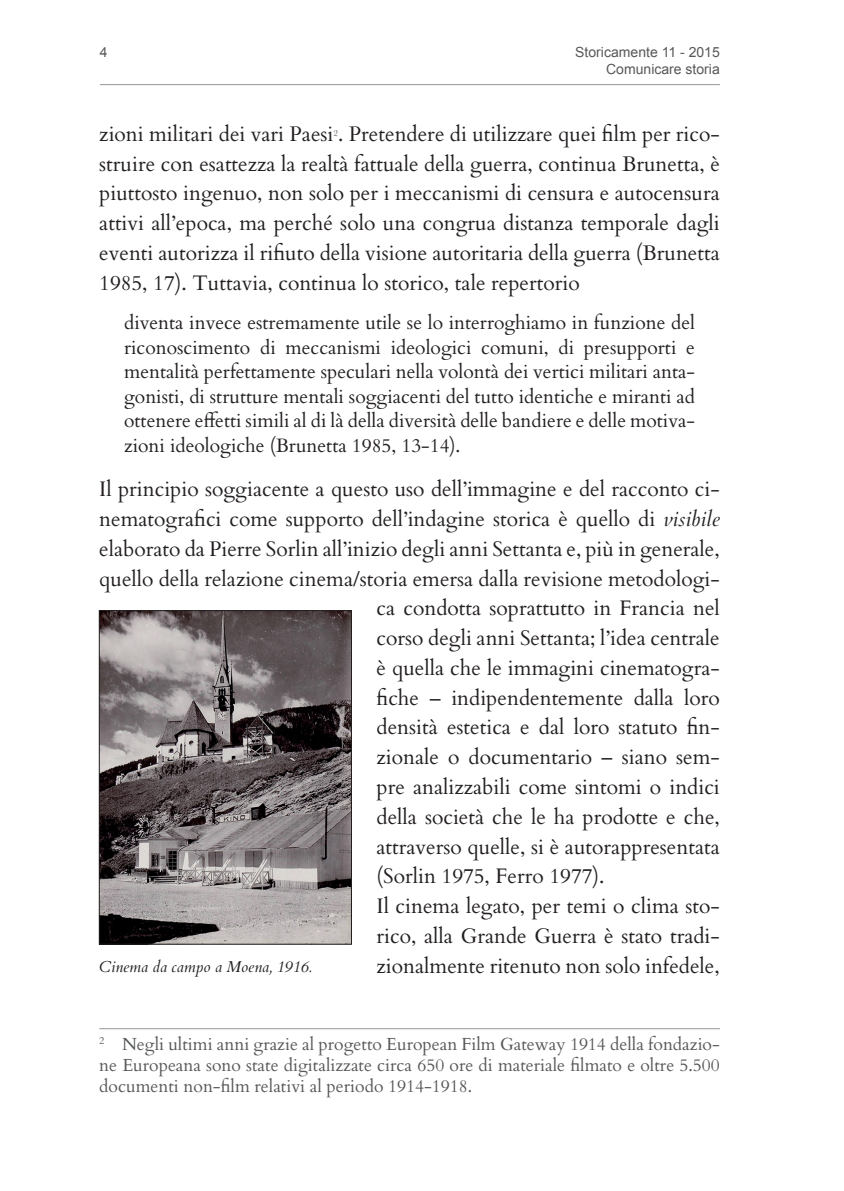
<style>
.page{position:relative;width:844px;height:1191px;background:#fff}
.page>*{position:absolute;margin:0;border:0;box-sizing:border-box;transform-origin:0 0}
.t1{font:21px/29.8px "Cardo";color:#231f20;text-align:justify}
.t2{font:19.25px/24.5px "Cardo";color:#231f20;text-align:justify}
.t3{font:17.5px/21px "Cardo";color:#57585a;text-align:justify}
.t4{font:italic 15.75px "Cardo";color:#231f20}
.t5{font:14px/16.8px "Arial";color:#57585a;text-align:right}
.t6{font:9.1px "Baskerville";color:#57585a}
.s1{font-style:italic}
</style>
<div class="page">
<hr style="left:100px;top:84px;width:619px;height:1px;background:#939598">
<hr style="left:99px;top:1028px;width:620px;height:1px;background:#939598">
<img style="left:101px;top:612px;width:248px;height:330px">
<div style="left:99px;top:610px;width:252px;height:334px;border:1px solid #231f20"></div>
<p class="t5" style="left:100px;top:44px;width:9px">4</p>
<p class="t5" style="left:575px;top:44px;width:146px">Storicamente 11 - 2015<br>Comunicare storia</p>
<p class="t1" style="left:99px;top:118px;width:622px">zioni militari dei vari Paesi . Pretendere di utilizzare quei film per rico-</p>
<p class="t6" style="left:333px;top:127px;width:6px">2</p>
<p class="t1" style="left:99px;top:148px;width:622px">struire con esattezza la realtà fattuale della guerra, continua Brunetta, è piuttosto ingenuo, non solo per i meccanismi di censura e autocensura attivi all’epoca, ma perché solo una congrua distanza temporale dagli eventi autorizza il rifiuto della visione autoritaria della guerra (Brunetta 1985, 17). Tuttavia, continua lo storico, tale repertorio</p>
<p class="t2" style="left:124px;top:309px;width:572px">diventa invece estremamente utile se lo interroghiamo in funzione del riconoscimento di meccanismi ideologici comuni, di presupporti e mentalità perfettamente speculari nella volontà dei vertici militari anta&shy;gonisti, di strutture mentali soggiacenti del tutto identiche e miranti ad ottenere effetti simili al di là della diversità delle bandiere e delle motiva&shy;zioni ideologiche (Brunetta 1985, 13-14).</p>
<p class="t1" style="left:99px;top:473px;width:622px">Il principio soggiacente a questo uso dell’immagine e del racconto ci-</p>
<p class="t1" style="left:99px;top:503px;width:622px">nematografici come supporto dell’indagine storica è quello di <span class="s1">visibile</span></p>
<p class="t1" style="left:99px;top:533px;width:622px">elaborato da Pierre Sorlin all’inizio degli anni Settanta e, più in generale,</p>
<p class="t1" style="left:99px;top:562px;width:622px">quello della relazione cinema/storia emersa dalla revisione metodologi-</p>
<p class="t1" style="left:376px;top:592px;width:345px">ca condotta soprattutto in Francia nel</p>
<p class="t1" style="left:376px;top:622px;width:345px">corso degli anni Settanta; l’idea centrale</p>
<p class="t1" style="left:376px;top:652px;width:345px">è quella che le immagini cinematogra-</p>
<p class="t1" style="left:376px;top:681px;width:345px">fiche – indipendentemente dalla loro</p>
<p class="t1" style="left:376px;top:711px;width:345px">densità estetica e dal loro statuto fin-</p>
<p class="t1" style="left:376px;top:741px;width:345px">zionale o documentario – siano sem-</p>
<p class="t1" style="left:376px;top:771px;width:345px">pre analizzabili come sintomi o indici</p>
<p class="t1" style="left:376px;top:800px;width:345px">della società che le ha prodotte e che,</p>
<p class="t1" style="left:376px;top:830px;width:345px">attraverso quelle, si è autorappresentata</p>
<p class="t1" style="left:376px;top:860px;width:229px">(Sorlin 1975, Ferro 1977).</p>
<p class="t1" style="left:376px;top:890px;width:345px">Il cinema legato, per temi o clima sto-</p>
<p class="t1" style="left:376px;top:919px;width:345px">rico, alla Grande Guerra è stato tradi-</p>
<p class="t1" style="left:376px;top:949px;width:345px">zionalmente ritenuto non solo infedele,</p>
<p class="t4" style="left:99px;top:957px;width:214px">Cinema da campo a Moena, 1916.</p>
<p class="t3" style="left:99px;top:1032px;width:622px"><sup>2</sup> Negli ultimi anni grazie al progetto European Film Gateway 1914 della fondazio&shy;ne Europeana sono state digitalizzate circa 650 ore di materiale filmato e oltre 5.500 documenti non-film relativi al periodo 1914-1918.</p>
</div>
